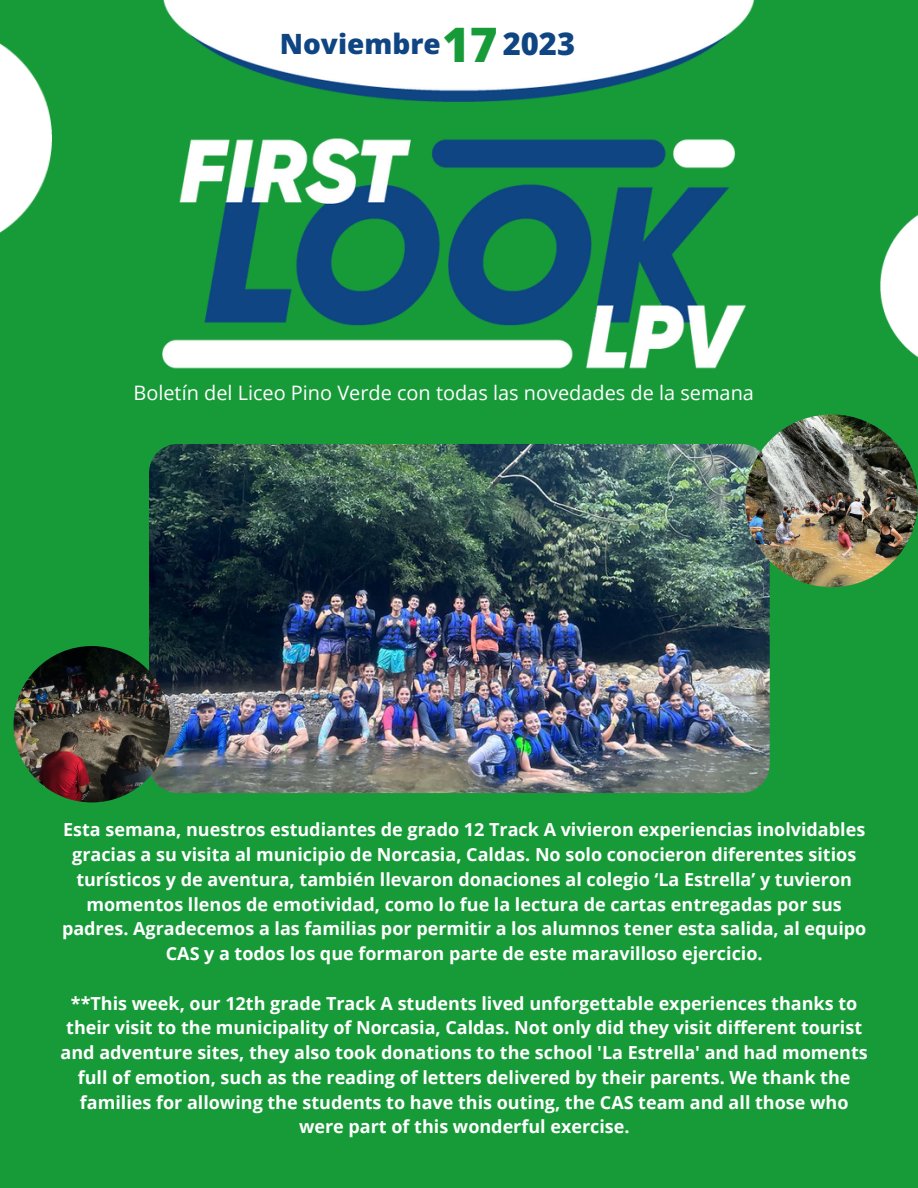
<style>
.page{position:relative;width:918px;height:1188px;background:#179b39}
.page>*{position:absolute;margin:0;border:0;box-sizing:border-box;transform-origin:0 0}
.t1{font:800 47.55px "Open Sans";color:#179b39}
.t2{font:800 30.9px "Open Sans";color:#0f4583}
.t3{font:800 27.9px "Open Sans";color:#0f4583}
.t4{font:19.95px "Open Sans";color:#fff}
.t5{font:700 18px/24.8px "Open Sans";color:#fff;text-align:center}
</style>
<div class="page">
<img style="left:163px;top:126px;width:583px;height:267px">
<img style="left:164px;top:0;width:590px;height:102px">
<img style="left:0;top:26px;width:51px;height:223px">
<img style="left:880px;top:200px;width:38px;height:171px">
<img style="left:149px;top:444px;width:621px;height:349px;border-radius:29px">
<img style="left:14px;top:646px;width:156px;height:156px;border-radius:50%">
<img style="left:745px;top:414px;width:173px;height:173px;border-radius:50%">
<p class="t3" style="left:280px;top:25px;width:162px">Noviembre</p>
<p class="t1" style="left:442px;top:11px;width:57px">17</p>
<p class="t2" style="left:503px;top:22px;width:74px">2023</p>
<p class="t4" style="left:134px;top:378px;width:622px">Boletín del Liceo Pino Verde con todas las novedades de la semana</p>
<p class="t5" style="left:62px;top:817px;width:806px">Esta semana, nuestros estudiantes de grado 12 Track A vivieron experiencias inolvidables gracias a su visita al municipio de Norcasia, Caldas. No solo conocieron diferentes sitios turísticos y de aventura, también llevaron donaciones al colegio ‘La Estrella’ y tuvieron momentos llenos de emotividad, como lo fue la lectura de cartas entregadas por sus padres. Agradecemos a las familias por permitir a los alumnos tener esta salida, al equipo CAS y a todos los que formaron parte de este maravilloso ejercicio.</p>
<p class="t5" style="left:61px;top:990px;width:809px">**This week, our 12th grade Track A students lived unforgettable experiences thanks to their visit to the municipality of Norcasia, Caldas. Not only did they visit different tourist and adventure sites, they also took donations to the school 'La Estrella' and had moments full of emotion, such as the reading of letters delivered by their parents. We thank the families for allowing the students to have this outing, the CAS team and all those who were part of this wonderful exercise.</p>
</div>
